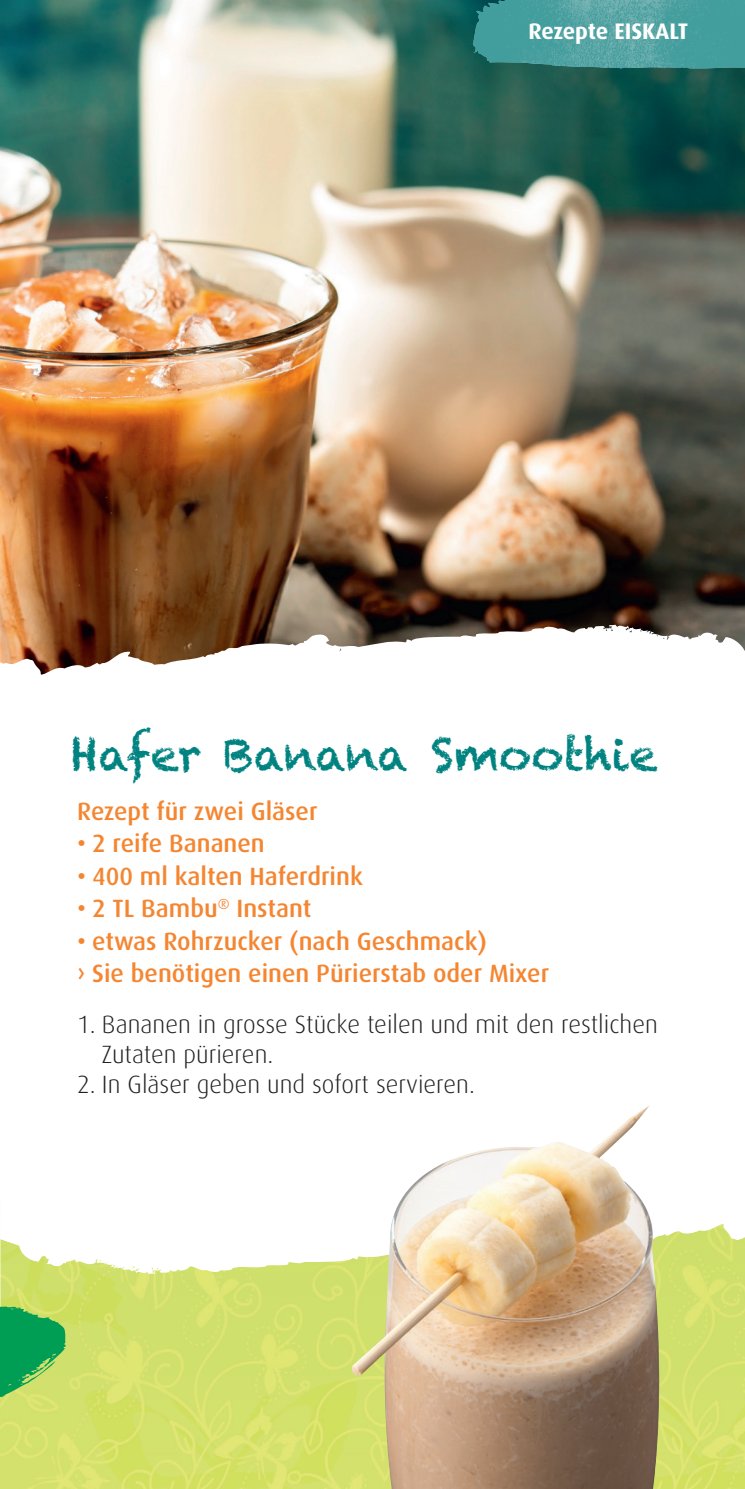
<style>
.page{position:relative;width:745px;height:1489px;background:#fff}
.page>*{position:absolute;margin:0;border:0;box-sizing:border-box;transform-origin:0 0}
.t1{font:45px "Chalkduster";color:#008380}
.t2{font:500 25px "Dax";color:#f58631}
.t3{font:300 25px/30px "Dax";color:#231f20}
.t4{font:700 22.5px "Dax";letter-spacing:-.005em;color:#fff}
</style>
<div class="page">
<img style="left:0;top:1275px;width:744px;height:213px">
<img style="left:0;top:0;width:744px;height:623px">
<svg style="left:66px;top:1224px;width:678px;height:51px"></svg>
<svg style="left:66px;top:623px;width:678px;height:45px"></svg>
<img style="left:472px;top:0;width:272px;height:69px">
<img style="left:351px;top:1106px;width:316px;height:382px">
<svg style="left:0;top:446px;width:66px;height:990px"></svg>
<p class="t4" style="left:528px;top:18px;width:161px">Rezepte EISKALT</p>
<p class="t1" style="left:71px;top:727px;width:587px">Hafer Banana Smoothie</p>
<p class="t2" style="left:77px;top:797px;width:242px">Rezept für zwei Gläser</p>
<p class="t2" style="left:77px;top:829px;width:189px">• 2 reife Bananen</p>
<p class="t2" style="left:77px;top:862px;width:287px">• 400 ml kalten Haferdrink</p>
<p class="t2" style="left:77px;top:894px;width:236px">• 2 TL Bambu<sup>®</sup> Instant</p>
<p class="t2" style="left:77px;top:927px;width:411px">• etwas Rohrzucker (nach Geschmack)</p>
<p class="t2" style="left:77px;top:959px;width:473px">› Sie benötigen einen Pürierstab oder Mixer</p>
<p class="t3" style="left:102px;top:1009px;width:557px;text-indent:-25px">1. Bananen in grosse Stücke teilen und mit den restlichen<br>Zutaten pürieren.</p>
<p class="t3" style="left:77px;top:1069px;width:399px">2. In Gläser geben und sofort servieren.</p>
</div>
